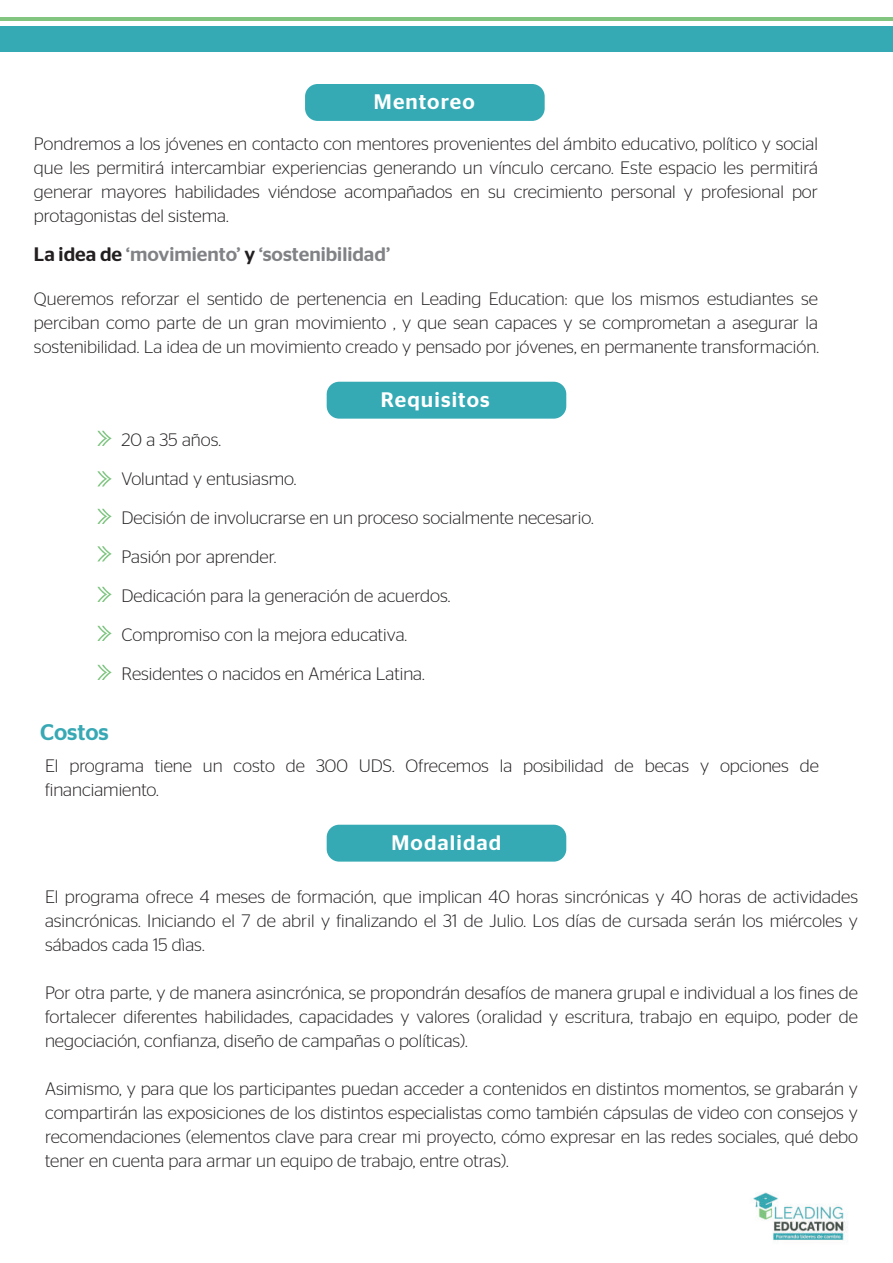
<style>
.page{position:relative;width:893px;height:1263px;background:#fff}
.page>*{position:absolute;margin:0;border:0;box-sizing:border-box;transform-origin:0 0}
.t1{font:500 22.5px "Stag Sans";color:#38a9b4}
.t2{font:500 21px "Stag Sans";letter-spacing:.05em;color:#fff}
.t3{font:500 19.5px "Stag Sans";color:#808285}
.t4{font:300 18px/24px "Stag Sans";color:#231f20;text-align:justify}
.s1{color:#231f20}
</style>
<div class="page">
<hr style="left:0;top:18px;width:893px;height:3px;background:#81c581">
<div style="left:0;top:27px;width:893px;height:25px;background:#35aab4"></div>
<img style="left:753px;top:1192px;width:95px;height:50px">
<svg style="left:97px;top:431px;width:15px;height:15px"></svg>
<svg style="left:97px;top:626px;width:15px;height:15px"></svg>
<svg style="left:97px;top:665px;width:15px;height:15px"></svg>
<svg style="left:97px;top:471px;width:15px;height:15px"></svg>
<svg style="left:97px;top:509px;width:15px;height:15px"></svg>
<svg style="left:97px;top:546px;width:15px;height:15px"></svg>
<svg style="left:97px;top:587px;width:15px;height:15px"></svg>
<div style="left:327px;top:382px;width:239px;height:37px;background:#35aab4;border-radius:13px"></div>
<div style="left:327px;top:825px;width:239px;height:37px;background:#35aab4;border-radius:13px"></div>
<div style="left:305px;top:84px;width:240px;height:37px;background:#35aab4;border-radius:13px"></div>
<p class="t2" style="left:374px;top:90px;width:102px">Mentoreo</p>
<p class="t4" style="left:34px;top:132px;width:786px">Pondremos a los jóvenes en contacto con mentores provenientes del ámbito educativo, político y social que les permitirá intercambiar experiencias generando un vínculo cercano. Este espacio les permitirá generar mayores habilidades viéndose acompañados en su crecimiento personal y profesional por protagonistas del sistema.</p>
<p class="t3" style="left:34px;top:243px;width:358px"><span class="s1">La idea de</span> ‘movimiento’ <span class="s1">y</span> ‘sostenibilidad’</p>
<p class="t4" style="left:34px;top:286px;width:786px">Queremos reforzar el sentido de pertenencia en Leading Education: que los mismos estudiantes se perciban como parte de un gran movimiento , y que sean capaces y se comprometan a asegurar la sostenibilidad. La idea de un movimiento creado y pensado por jóvenes, en permanente transformación.</p>
<p class="t2" style="left:381px;top:387px;width:110px">Requisitos</p>
<p class="t4" style="left:121px;top:420px;width:474px;line-height:39px;text-align:left">20 a 35 años.<br>Voluntad y entusiasmo.<br>Decisión de involucrarse en un proceso socialmente necesario.<br>Pasión por aprender.<br>Dedicación para la generación de acuerdos.<br>Compromiso con la mejora educativa.<br>Residentes o nacidos en América Latina.</p>
<p class="t1" style="left:40px;top:719px;width:70px">Costos</p>
<p class="t4" style="left:45px;top:753px;width:775px">El programa tiene un costo de 300 UDS. Ofrecemos la posibilidad de becas y opciones de financiamiento.</p>
<p class="t2" style="left:392px;top:830px;width:111px">Modalidad</p>
<p class="t4" style="left:45px;top:884px;width:814px">El programa ofrece 4 meses de formación, que implican 40 horas sincrónicas y 40 horas de actividades asincrónicas. Iniciando el 7 de abril y finalizando el 31 de Julio. Los días de cursada serán los miércoles y sábados cada 15 dìas.</p>
<p class="t4" style="left:45px;top:980px;width:814px">Por otra parte, y de manera asincrónica, se propondrán desafíos de manera grupal e individual a los fines de fortalecer diferentes habilidades, capacidades y valores (oralidad y escritura, trabajo en equipo, poder de negociación, confianza, diseño de campañas o políticas).</p>
<p class="t4" style="left:45px;top:1076px;width:814px">Asimismo, y para que los participantes puedan acceder a contenidos en distintos momentos, se grabarán y compartirán las exposiciones de los distintos especialistas como también cápsulas de video con consejos y recomendaciones (elementos clave para crear mi proyecto, cómo expresar en las redes sociales, qué debo tener en cuenta para armar un equipo de trabajo, entre otras).</p>
</div>
